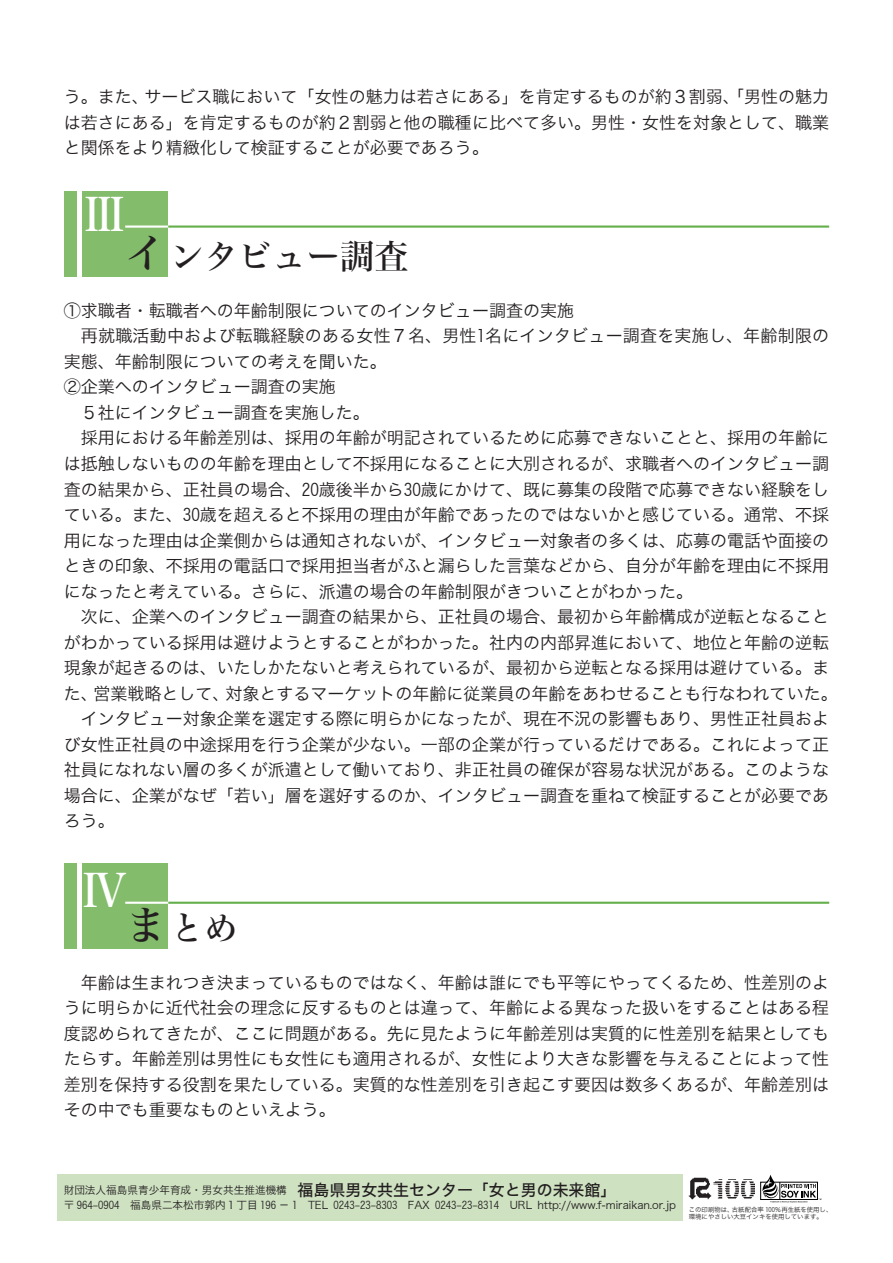
<style>
.page{position:relative;width:893px;height:1263px;background:#fff}
.page>*{position:absolute;margin:0;border:0;box-sizing:border-box;transform-origin:0 0}
.t1{font:44.7px "Hiragino Min W5 90 ms RKSJ H";color:#fff}
.t2{font:34.05px "Hiragino Min W5 90 ms RKSJ H";color:#231f20}
.t3{font:16.95px/25.5px "Hiragino Kaku W3 90 ms RKSJ H";color:#231f20;text-align:justify}
.t4{font:10.65px/14.4px "Hiragino Kaku W3 90 ms RKSJ H";color:#231f20}
.t5{font:6.45px "Hiragino Kaku W3 90 ms RKSJ H";color:#231f20}
.s1{font-size:40.35px}
.s2{font-family:"Hiragino Kaku W5 90 ms RKSJ H";font-size:15.9px}
.s3{font-family:"Hiragino Kaku W3 90 msp RKSJ H"}
</style>
<div class="page">
<div style="left:64px;top:191px;width:13px;height:85px;background:#83bc6b"></div>
<div style="left:82px;top:191px;width:85px;height:85px;background:#83bc6b"></div>
<hr style="left:166px;top:225px;width:663px;height:3px;background:#65b04c">
<hr style="left:125px;top:225px;width:43px;height:3px;background:#fff">
<div style="left:64px;top:863px;width:13px;height:85px;background:#83bc6b"></div>
<div style="left:82px;top:863px;width:85px;height:85px;background:#83bc6b"></div>
<hr style="left:166px;top:902px;width:663px;height:2px;background:#65b04c">
<hr style="left:125px;top:902px;width:43px;height:2px;background:#fff">
<div style="left:57px;top:1174px;width:625px;height:46px;background:#cee1c1"></div>
<div style="left:760px;top:1182px;width:58px;height:18px;border:1px solid #000"></div>
<svg style="left:762px;top:1174px;width:59px;height:29px"></svg>
<img style="left:689px;top:1177px;width:66px;height:22px">
<p class="t3" style="left:64px;top:85px;width:767px">う。また、サービス職において「女性の魅力は若さにある」を肯定するものが約３割弱、「男性の魅力は若さにある」を肯定するものが約２割弱と他の職種に比べて多い。男性・女性を対象として、職業と関係をより精緻化して検証することが必要であろう。</p>
<h1 class="t1" style="left:82px;top:191px;width:46px">Ⅲ</h1>
<h2 class="t2" style="left:125px;top:239px;width:284px"><span class="s1">イ</span>ンタビュー調査</h2>
<p class="t3" style="left:64px;top:298px;width:512px">①求職者・転職者への年齢制限についてのインタビュー調査の実施</p>
<p class="t3" style="left:81px;top:324px;width:750px">再就職活動中および転職経験のある女性７名、男性1名にインタビュー調査を実施し、年齢制限の</p>
<p class="t3" style="left:64px;top:349px;width:325px">実態、年齢制限についての考えを聞いた。</p>
<p class="t3" style="left:64px;top:375px;width:274px">②企業へのインタビュー調査の実施</p>
<p class="t3" style="left:81px;top:400px;width:291px">５社にインタビュー調査を実施した。</p>
<p class="t3" style="left:81px;top:426px;width:750px">採用における年齢差別は、採用の年齢が明記されているために応募できないことと、採用の年齢に</p>
<p class="t3" style="left:64px;top:451px;width:767px">は抵触しないものの年齢を理由として不採用になることに大別されるが、求職者へのインタビュー調</p>
<p class="t3" style="left:64px;top:477px;width:767px">査の結果から、正社員の場合、20歳後半から30歳にかけて、既に募集の段階で応募できない経験をし</p>
<p class="t3" style="left:64px;top:502px;width:767px">ている。また、30歳を超えると不採用の理由が年齢であったのではないかと感じている。通常、不採</p>
<p class="t3" style="left:64px;top:528px;width:767px">用になった理由は企業側からは通知されないが、インタビュー対象者の多くは、応募の電話や面接の</p>
<p class="t3" style="left:64px;top:554px;width:767px">ときの印象、不採用の電話口で採用担当者がふと漏らした言葉などから、自分が年齢を理由に不採用</p>
<p class="t3" style="left:64px;top:579px;width:631px">になったと考えている。さらに、派遣の場合の年齢制限がきついことがわかった。</p>
<p class="t3" style="left:81px;top:605px;width:750px">次に、企業へのインタビュー調査の結果から、正社員の場合、最初から年齢構成が逆転となること</p>
<p class="t3" style="left:64px;top:630px;width:767px">がわかっている採用は避けようとすることがわかった。社内の内部昇進において、地位と年齢の逆転</p>
<p class="t3" style="left:64px;top:656px;width:767px">現象が起きるのは、いたしかたないと考えられているが、最初から逆転となる採用は避けている。ま</p>
<p class="t3" style="left:64px;top:681px;width:775px">た、営業戦略として、対象とするマーケットの年齢に従業員の年齢をあわせることも行なわれていた。</p>
<p class="t3" style="left:81px;top:707px;width:750px">インタビュー対象企業を選定する際に明らかになったが、現在不況の影響もあり、男性正社員およ</p>
<p class="t3" style="left:64px;top:732px;width:767px">び女性正社員の中途採用を行う企業が少ない。一部の企業が行っているだけである。これによって正</p>
<p class="t3" style="left:64px;top:758px;width:767px">社員になれない層の多くが派遣として働いており、非正社員の確保が容易な状況がある。このような</p>
<p class="t3" style="left:64px;top:783px;width:767px">場合に、企業がなぜ「若い」層を選好するのか、インタビュー調査を重ねて検証することが必要であ</p>
<p class="t3" style="left:64px;top:809px;width:53px">ろう。</p>
<h1 class="t1" style="left:82px;top:867px;width:46px">Ⅳ</h1>
<h2 class="t2" style="left:125px;top:910px;width:114px"><span class="s1">ま</span>とめ</h2>
<p class="t3" style="left:64px;top:970px;width:767px;text-indent:17px">年齢は生まれつき決まっているものではなく、年齢は誰にでも平等にやってくるため、性差別のように明らかに近代社会の理念に反するものとは違って、年齢による異なった扱いをすることはある程度認められてきたが、ここに問題がある。先に見たように年齢差別は実質的に性差別を結果としてもたらす。年齢差別は男性にも女性にも適用されるが、女性により大きな影響を与えることによって性差別を保持する役割を果たしている。実質的な性差別を引き起こす要因は数多くあるが、年齢差別はその中でも重要なものといえよう。</p>
<p class="t4" style="left:64px;top:1183px;width:770px">財団法人福島県青少年育成・男女共生推進機構 <span class="s2">福島県男女共生センター「女と男の未来館」<br></span>〒 964-0904 福島県二本松市郭内１丁目 196 － 1 <span class="s3">TEL</span> 0243-23-8303 <span class="s3">FAX</span> 0243-23-8314 <span class="s3">URL http://www.f-miraikan.or.jp</span> <sub>この印刷物は、古紙配合率</sub> <sub>100％再生紙を使用し、</sub></p>
<p class="t5" style="left:689px;top:1213px;width:135px">環境にやさしい大豆インキを使用しています。</p>
</div>
